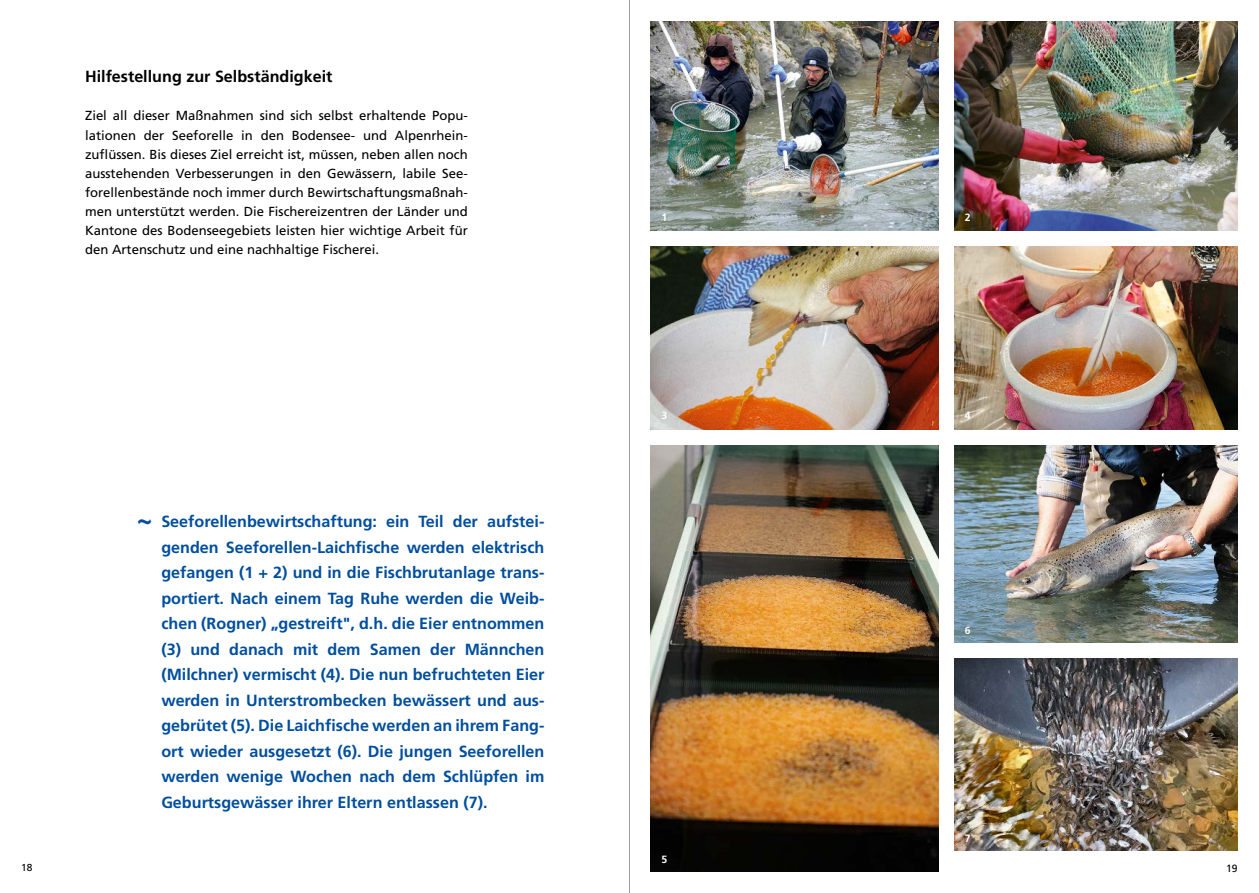
<style>
.page{position:relative;width:1259px;height:893px;background:#fff}
.page>*{position:absolute;margin:0;border:0;box-sizing:border-box;transform-origin:0 0}
.t1{font:700 28.5px "Frutiger LT Std";color:#004e9e}
.t2{font:700 16.2px/25.5px "Frutiger LT Std";color:#004e9e;text-align:justify}
.t3{font:700 16.2px "Frutiger LT Std";color:#000}
.t4{font:13.2px/19px "Frutiger LT Std";color:#000;text-align:justify}
.t5{font:700 10.5px "Frutiger LT Std";color:#fff}
.t6{font:10.5px "Frutiger LT Std";color:#000}
.t7{font:10.2px "Frutiger LT Std";color:#000}
</style>
<div class="page">
<hr style="left:629px;top:0;width:1px;height:893px;background:#9c9c9d">
<img style="left:651px;top:21px;width:288px;height:209px">
<img style="left:651px;top:246px;width:288px;height:183px">
<img style="left:954px;top:658px;width:283px;height:192px">
<img style="left:954px;top:445px;width:283px;height:197px">
<img style="left:954px;top:21px;width:283px;height:209px">
<img style="left:651px;top:445px;width:288px;height:427px">
<img style="left:954px;top:246px;width:283px;height:183px">
<p class="t3" style="left:85px;top:67px;width:249px">Hilfestellung zur Selbständigkeit</p>
<p class="t4" style="left:85px;top:106px;width:384px">Ziel all dieser Maßnahmen sind sich selbst erhaltende Popu&shy;lationen der Seeforelle in den Bodensee- und Alpenrhein&shy;zuflüssen. Bis dieses Ziel erreicht ist, müssen, neben allen noch ausstehenden Verbesserungen in den Gewässern, labile See&shy;forellenbestände noch immer durch Bewirtschaftungsmaßnah&shy;men unterstützt werden. Die Fischereizentren der Länder und Kantone des Bodenseegebiets leisten hier wichtige Arbeit für den Artenschutz und eine nachhaltige Fischerei.</p>
<h1 class="t1" style="left:136px;top:503px;width:19px">~</h1>
<p class="t2" style="left:161px;top:509px;width:384px">Seeforellenbewirtschaftung: ein Teil der aufstei&shy;genden Seeforellen-Laichfische werden elektrisch gefangen (1 + 2) und in die Fischbrutanlage trans&shy;portiert. Nach einem Tag Ruhe werden die Weib&shy;chen (Rogner) „gestreift", d.h. die Eier entnommen (3) und danach mit dem Samen der Männchen (Milchner) vermischt (4). Die nun befruchteten Eier werden in Unterstrombecken bewässert und aus&shy;gebrütet (5). Die Laichfische werden an ihrem Fang&shy;ort wieder ausgesetzt (6). Die jungen Seeforellen werden wenige Wochen nach dem Schlüpfen im Geburtsgewässer ihrer Eltern entlassen (7).</p>
<p class="t5" style="left:661px;top:211px;width:7px">1</p>
<p class="t5" style="left:661px;top:409px;width:7px">3</p>
<p class="t5" style="left:964px;top:211px;width:7px">2</p>
<p class="t5" style="left:964px;top:409px;width:7px">4</p>
<p class="t5" style="left:964px;top:624px;width:7px">6</p>
<p class="t5" style="left:964px;top:832px;width:7px">7</p>
<p class="t5" style="left:661px;top:853px;width:7px">5</p>
<p class="t7" style="left:21px;top:862px;width:13px">18</p>
<p class="t6" style="left:1226px;top:862px;width:13px">19</p>
</div>
